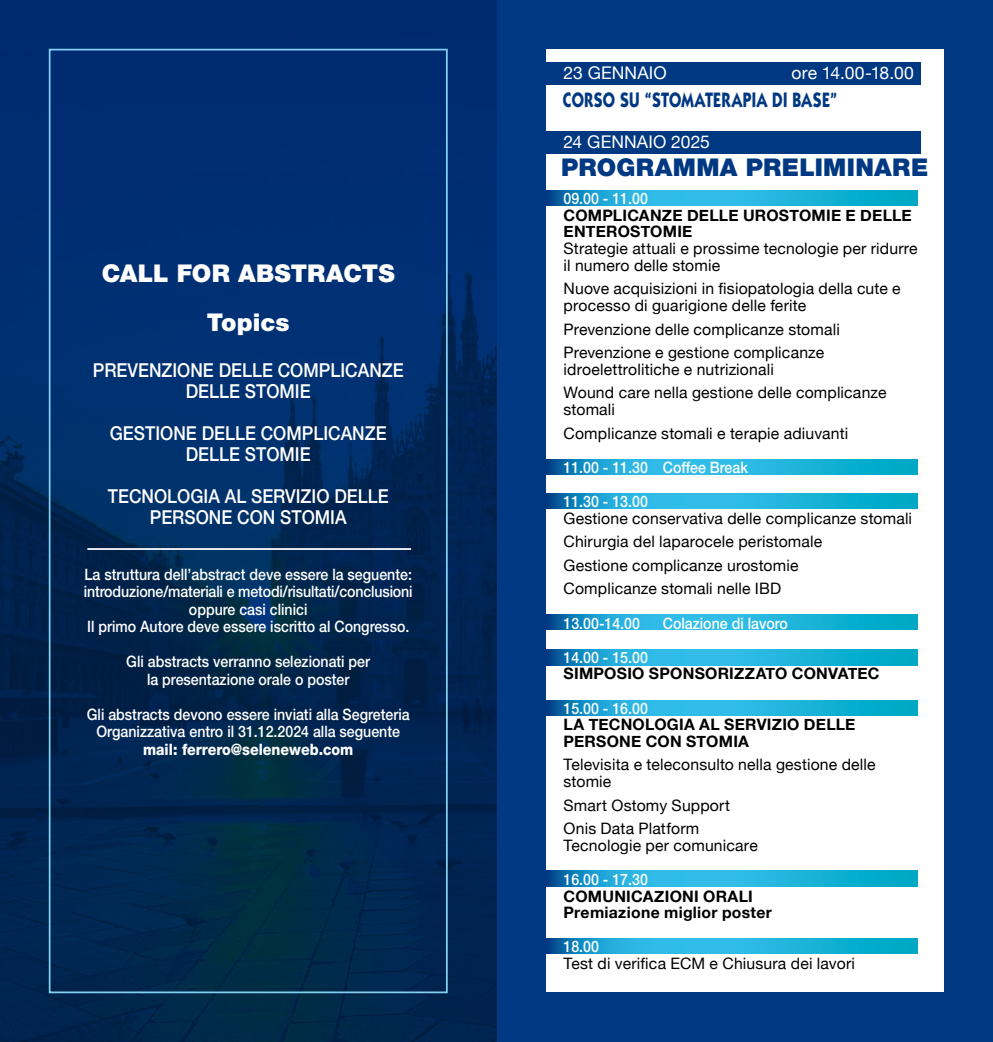
<style>
.page{position:relative;width:993px;height:1042px;background:#fff}
.page>*{position:absolute;margin:0;border:0;box-sizing:border-box;transform-origin:0 0}
.t1{font:900 24.5px/49px "Helvetica Neue";color:#fff;text-align:center}
.t2{font:900 24.5px "Helvetica Neue";color:#003882}
.t3{font:700 21px "Itc Kabel";letter-spacing:.025em;color:#003882;scale:.75 1}
.t4{font:500 19.25px/21px "Helvetica Neue";color:#fff;text-align:center;scale:.9 1}
.t5{font:17.5px "Helvetica Neue";letter-spacing:.005em;color:#fff}
.t6{font:15.75px/23.6px "Helvetica Neue";letter-spacing:.01em;color:#000}
.t7{font:500 15.75px/17.5px "Helvetica Neue";color:#fff;text-align:center;scale:.9 1}
.t8{font:700 15.75px/16.6px "Helvetica Neue";letter-spacing:.015em;color:#000}
.t9{font:800 15.75px "Helvetica Neue";color:#fff;scale:.9 1}
</style>
<div class="page">
<div style="left:0;top:0;width:992px;height:1042px;background:#003882"></div>
<div style="left:546px;top:49px;width:397px;height:942px;background:#fff"></div>
<svg style="left:546px;top:190px;width:370px;height:16px;background:#1cabd5"></svg>
<svg style="left:546px;top:459px;width:370px;height:15px;background:#1cabd5"></svg>
<svg style="left:546px;top:493px;width:370px;height:15px;background:#1cabd5"></svg>
<svg style="left:546px;top:614px;width:370px;height:15px;background:#1cabd5"></svg>
<svg style="left:546px;top:650px;width:370px;height:15px;background:#1cabd5"></svg>
<svg style="left:546px;top:871px;width:370px;height:15px;background:#1cabd5"></svg>
<svg style="left:546px;top:938px;width:370px;height:16px;background:#1cabd5"></svg>
<img style="left:0;top:0;width:496px;height:1042px">
<svg style="left:546px;top:700px;width:370px;height:16px;background:#1cabd5"></svg>
<div style="left:546px;top:132px;width:374px;height:22px;background:#003882"></div>
<div style="left:546px;top:62px;width:374px;height:22px;background:#003882"></div>
<hr style="left:87px;top:548px;width:324px;height:2px;background:#fff">
<div style="left:49px;top:49px;width:398px;height:944px;border:2px solid #83cff0"></div>
<h1 class="t1" style="left:102px;top:249px;width:294px">CALL FOR ABSTRACTS<br>TOPICS</h1>
<p class="t4" style="left:93px;top:359px;width:347px">PREVENZIONE DELLE COMPLICANZE<br>DELLE STOMIE</p>
<p class="t4" style="left:110px;top:422px;width:309px">GESTIONE DELLE COMPLICANZE<br>DELLE STOMIE</p>
<p class="t4" style="left:108px;top:485px;width:313px">TECNOLOGIA AL SERVIZIO DELLE<br>PERSONE CON STOMIA</p>
<p class="t7" style="left:84px;top:565px;width:366px">La struttura dell’abstract deve essere la seguente: introduzione/materiali e metodi/risultati/conclusioni oppure casi clinici<br>Il primo Autore deve essere iscritto al Congresso.</p>
<p class="t7" style="left:126px;top:653px;width:272px">Gli abstracts verranno selezionati per la presentazione orale o poster</p>
<p class="t7" style="left:87px;top:705px;width:360px">Gli abstracts devono essere inviati alla Segreteria<br>Organizzativa entro il 31.12.2024 alla seguente</p>
<p class="t9" style="left:143px;top:740px;width:235px">mail: ferrero@seleneweb.com</p>
<p class="t5" style="left:563px;top:62px;width:105px">23 GENNAIO</p>
<p class="t5" style="left:791px;top:62px;width:124px">ore 14.00-18.00</p>
<h2 class="t3" style="left:562px;top:87px;width:367px">CORSO SU “STOMATERAPIA DI BASE”</h2>
<p class="t5" style="left:563px;top:132px;width:148px">24 GENNAIO 2025</p>
<h1 class="t2" style="left:561px;top:153px;width:39px">PROGRAMMA</h1>
<h1 class="t2" style="left:745px;top:153px;width:18px">PRELIMINARE</h1>
<p class="t7" style="left:563px;top:190px;width:95px">09.00 - 11.00</p>
<p class="t8" style="left:563px;top:206px;width:349px">COMPLICANZE DELLE UROSTOMIE E DELLE<br>ENTEROSTOMIE</p>
<p class="t6" style="left:563px;top:240px;width:355px;line-height:16.6px">Strategie attuali e prossime tecnologie per ridurre il numero delle stomie</p>
<p class="t6" style="left:563px;top:280px;width:338px;line-height:16.6px">Nuove acquisizioni in fisiopatologia della cute e processo di guarigione delle ferite</p>
<p class="t6" style="left:563px;top:317px;width:278px">Prevenzione delle complicanze stomali<br>Prevenzione e gestione complicanze</p>
<p class="t6" style="left:563px;top:357px;width:324px">idroelettrolitiche e nutrizionali<br>Wound care nella gestione delle complicanze</p>
<p class="t6" style="left:563px;top:397px;width:286px">stomali<br>Complicanze stomali e terapie adiuvanti</p>
<p class="t7" style="left:563px;top:450px;width:206px;line-height:34.1px;text-align:left">11.00 - 11.30 Coffee Break<br>11.30 - 13.00</p>
<p class="t6" style="left:563px;top:506px;width:350px">Gestione conservativa delle complicanze stomali Chirurgia del laparocele peristomale<br>Gestione complicanze urostomie<br>Complicanze stomali nelle IBD</p>
<p class="t7" style="left:563px;top:614px;width:86px">13.00-14.00</p>
<p class="t7" style="left:662px;top:614px;width:140px">Colazione di lavoro</p>
<p class="t7" style="left:563px;top:648px;width:95px">14.00 - 15.00</p>
<p class="t8" style="left:563px;top:665px;width:22px">SIMPOSIO</p>
<p class="t8" style="left:648px;top:665px;width:12px">SPONSORIZZATO</p>
<p class="t8" style="left:791px;top:665px;width:24px">CONVATEC</p>
<p class="t7" style="left:563px;top:699px;width:95px">15.00 - 16.00</p>
<p class="t8" style="left:563px;top:716px;width:293px">LA TECNOLOGIA AL SERVIZIO DELLE<br>PERSONE CON STOMIA</p>
<p class="t6" style="left:563px;top:756px;width:313px;line-height:16.6px">Televisita e teleconsulto nella gestione delle stomie</p>
<p class="t6" style="left:563px;top:793px;width:168px">Smart Ostomy Support<br>Onis Data Platform</p>
<p class="t6" style="left:563px;top:833px;width:196px">Tecnologie per comunicare</p>
<p class="t7" style="left:563px;top:870px;width:95px">16.00 - 17.30</p>
<p class="t8" style="left:563px;top:887px;width:210px">COMUNICAZIONI ORALI<br>PREMIAZIONE MIGLIOR POSTER</p>
<p class="t7" style="left:563px;top:938px;width:41px">18.00</p>
<p class="t6" style="left:563px;top:951px;width:293px">Test di verifica ECM e Chiusura dei lavori</p>
</div>
